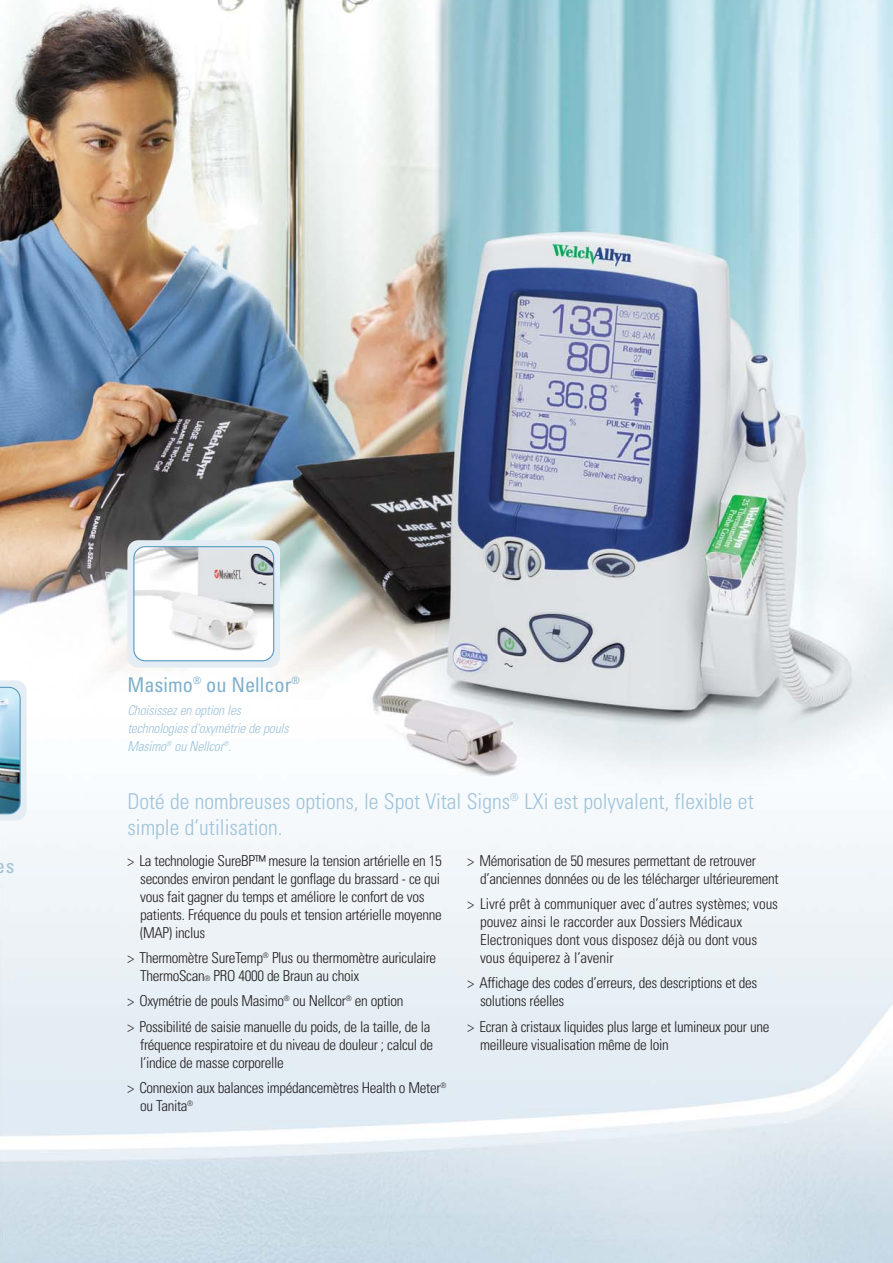
<style>
.page{position:relative;width:893px;height:1263px;background:#fff}
.page>*{position:absolute;margin:0;border:0;box-sizing:border-box;transform-origin:0 0}
.t1{font:300 condensed 21.75px/26.1px "Univers";color:#a0c3da}
.t2{font:condensed 20.4px "Univers";color:#7eb0cc}
.t3{font:condensed 19.5px "Univers";color:#a0c3da}
.t4{font:300 condensed 15px/18px "Univers";letter-spacing:-.02em;color:#231f20}
.t5{font:italic 300 condensed 13.5px/18px "Univers";color:#a0c3da}
.s1{font-size:7.5px}
</style>
<div class="page">
<img style="left:1px;top:0;width:891px;height:1262px">
<div style="left:127px;top:540px;width:153px;height:128px;background:#e5edf4;border-radius:11px"></div>
<svg style="left:133px;top:546px;width:141px;height:115px"></svg>
<svg style="left:1px;top:680px;width:26px;height:141px;background:#a1c0d0"></svg>
<h3 class="t3" style="left:-4px;top:859px;width:20px">es</h3>
<h2 class="t2" style="left:127px;top:677px;width:174px">Masimo<sup>®</sup> ou Nellcor<sup>®</sup></h2>
<p class="t5" style="left:127px;top:703px;width:165px">Choisissezen option les technologiesd'oxymétrie de pouls<br>Masimo<sup>®</sup> ou Nellcor<sup>®</sup>.</p>
<h1 class="t1" style="left:127px;top:790px;width:627px">Doté de nombreuses options, le Spot Vital Signs<sup>®</sup> LXi est polyvalent, flexible et simple d’utilisation.</h1>
<p class="t4" style="left:140px;top:853px;width:303px;text-indent:-13px">&gt; La technologie SureBP™ mesure la tension artérielle en 15 secondes environ pendant le gonflage du brassard - ce qui vous fait gagner du temps et améliore le confort de vos patients. Fréquence du pouls et tension artérielle moyenne (MAP) inclus</p>
<p class="t4" style="left:140px;top:950px;width:297px;text-indent:-13px">&gt; Thermomètre SureTemp<sup>®</sup> Plus ou thermomètre auriculaire<br>ThermoScan<span class="s1">®</span> PRO 4000 de Braun au choix</p>
<p class="t4" style="left:127px;top:990px;width:304px;line-height:25.5px">&gt; Oxymétrie de pouls Masimo<sup>®</sup> ou Nellcor<sup>®</sup> en option<br>&gt; Possibilité de saisie manuelle du poids, de la taille, de la</p>
<p class="t4" style="left:140px;top:1037px;width:294px">fréquence respiratoire et du niveau de douleur ; calcul de l’indice de masse corporelle</p>
<p class="t4" style="left:140px;top:1081px;width:308px;text-indent:-13px">&gt; Connexion aux balances impédancemètres Health o Meter<sup>® </sup>ou Tanita<sup>®</sup></p>
<p class="t4" style="left:480px;top:853px;width:300px;text-indent:-13px">&gt; Mémorisation de 50 mesures permettant de retrouver d’anciennes données ou de les télécharger ultérieurement</p>
<p class="t4" style="left:480px;top:896px;width:299px;text-indent:-13px">&gt; Livré prêt à communiquer avec d’autres systèmes; vous pouvez ainsi le raccorder aux Dossiers Médicaux Electroniques dont vous disposez déjà ou dont vous vous équiperez à l’avenir</p>
<p class="t4" style="left:480px;top:976px;width:279px;text-indent:-13px">&gt; Affichage des codes d’erreurs, des descriptions et des solutions réelles</p>
<p class="t4" style="left:480px;top:1019px;width:291px;text-indent:-13px">&gt; Ecran à cristaux liquides plus large et lumineux pour une meilleure visualisation même de loin</p>
</div>
